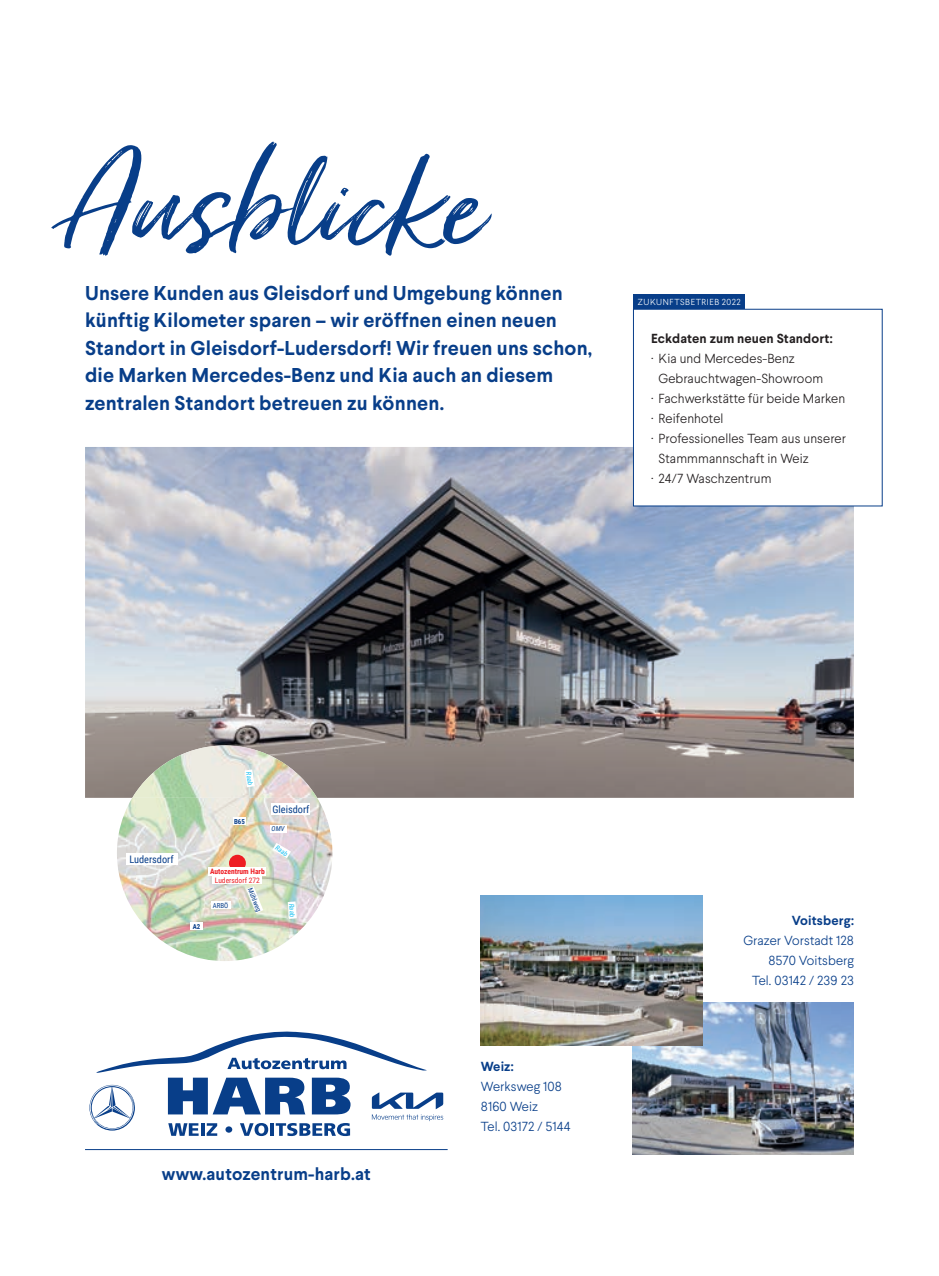
<style>
.page{position:relative;width:939px;height:1276px;background:#fff}
.page>*{position:absolute;margin:0;border:0;box-sizing:border-box;transform-origin:0 0}
.t1{font:153.62px "Just Lovely Slanted Wide";color:#083e89}
.t2{font:700 20px/27.5px "Larsseit";letter-spacing:.01em;color:#083e89}
.t3{font:700 17.5px "Larsseit";letter-spacing:.01em;color:#083e89}
.t4{font:300 13.12px "Larsseit";letter-spacing:.01em;color:#231f20}
.t5{font:300 13.12px/20px "Larsseit";letter-spacing:.01em;color:#083e89;text-align:right}
.t6{font:700 13.12px "Larsseit";letter-spacing:.01em;color:#231f20}
.t7{font:700 13.12px "Larsseit";letter-spacing:.01em;color:#083e89}
.t8{font:10.25px "Roboto Condensed";color:#083e89}
.t9{font:300 8.75px "Larsseit";letter-spacing:.07em;color:#fff}
.t10{font:700 7.5px "Roboto Condensed";color:#ee1d23}
.t11{font:7.5px "Roboto Condensed";color:#ee1d23}
.t12{font:italic 6.88px "Roboto Condensed";color:#1ac1f3}
.t13{font:6.88px "Roboto Condensed";color:#083e89}
.t14{font:700 6.88px "Roboto Condensed";color:#083e89}
.t15{font:italic 6.88px "Roboto Condensed";color:#083e89}
</style>
<div class="page">
<img style="left:632px;top:1003px;width:222px;height:151px">
<img style="left:481px;top:895px;width:221px;height:150px">
<img style="left:85px;top:447px;width:769px;height:351px">
<hr style="left:85px;top:1149px;width:363px;height:1px;background:#083e89">
<svg style="left:89px;top:1031px;width:354px;height:105px"></svg>
<img style="left:117px;top:798px;width:215px;height:163px">
<img style="left:132px;top:745px;width:185px;height:53px">
<div style="left:229px;top:854px;width:17px;height:17px;background:#ee1d23;border-radius:50%"></div>
<div style="left:233px;top:817px;width:13px;height:8px;background:#fff"></div>
<svg style="left:245px;top:769px;width:10px;height:18px"></svg>
<svg style="left:272px;top:843px;width:19px;height:15px"></svg>
<div style="left:270px;top:825px;width:17px;height:7px;background:#fff"></div>
<svg style="left:288px;top:901px;width:9px;height:18px"></svg>
<div style="left:190px;top:922px;width:13px;height:8px;background:#fff"></div>
<div style="left:271px;top:803px;width:39px;height:11px;background:#fff"></div>
<div style="left:126px;top:853px;width:52px;height:12px;background:#fff"></div>
<div style="left:211px;top:901px;width:19px;height:8px;background:#fff"></div>
<svg style="left:246px;top:886px;width:17px;height:27px"></svg>
<div style="left:209px;top:867px;width:57px;height:8px;background:#fff"></div>
<div style="left:213px;top:875px;width:49px;height:9px;background:#fff"></div>
<div style="left:633px;top:309px;width:249px;height:197px;background:#fff"></div>
<div style="left:633px;top:294px;width:112px;height:15px;background:#083e89"></div>
<h1 class="t1" style="left:58px;top:113px;width:425px">Ausblicke</h1>
<p class="t2" style="left:85px;top:279px;width:509px">Unsere Kunden aus Gleisdorf und Umgebung können künftig Kilometer sparen – wir eröffnen einen neuen Standort in Gleisdorf-Ludersdorf! Wir freuen uns schon, die Marken Mercedes-Benz und Kia auch an diesem zentralen Standort betreuen zu können.</p>
<p class="t9" style="left:638px;top:296px;width:104px">ZUKUNFTSBETRIEB 2022</p>
<p class="t6" style="left:651px;top:330px;width:183px">Eckdaten zum neuen Standort:</p>
<p class="t4" style="left:651px;top:350px;width:145px">· Kia und Mercedes-Benz</p>
<p class="t4" style="left:659px;top:370px;width:166px">Gebrauchtwagen-Showroom</p>
<p class="t4" style="left:651px;top:390px;width:196px">· Fachwerkstätte für beide Marken</p>
<p class="t4" style="left:651px;top:410px;width:74px">· Reifenhotel</p>
<p class="t4" style="left:651px;top:430px;width:196px">· Professionelles Team aus unserer</p>
<p class="t4" style="left:659px;top:450px;width:152px">Stammmannschaft in Weiz</p>
<p class="t4" style="left:651px;top:470px;width:122px">· 24/7 Waschzentrum</p>
<p class="t8" style="left:130px;top:852px;width:46px">Ludersdorf</p>
<p class="t14" style="left:193px;top:921px;width:9px">A2</p>
<p class="t12" style="left:253px;top:771px;width:15px;rotate:81deg">Raab</p>
<p class="t14" style="left:234px;top:816px;width:12px">B65</p>
<p class="t8" style="left:272px;top:802px;width:39px">Gleisdorf</p>
<p class="t15" style="left:272px;top:824px;width:14px">OMV</p>
<p class="t12" style="left:278px;top:843px;width:15px;rotate:31deg">Raab</p>
<p class="t10" style="left:210px;top:866px;width:56px">Autozentrum Harb</p>
<p class="t11" style="left:215px;top:874px;width:46px">Ludersdorf 272</p>
<p class="t13" style="left:213px;top:900px;width:17px">ARBÖ</p>
<p class="t13" style="left:255px;top:886px;width:26px;rotate:68deg">Mühlweg</p>
<p class="t12" style="left:296px;top:903px;width:15px;rotate:86deg">Raab</p>
<p class="t3" style="left:162px;top:1162px;width:210px">www.autozentrum-harb.at</p>
<p class="t7" style="left:481px;top:1057px;width:34px">Weiz:</p>
<p class="t5" style="left:481px;top:1076px;width:91px;text-align:left">Werksweg 108<br>8160 Weiz<br>Tel. 03172 / 5144</p>
<p class="t7" style="left:792px;top:911px;width:64px">Voitsberg:</p>
<p class="t5" style="left:743px;top:930px;width:112px">Grazer Vorstadt 128<br>8570 Voitsberg<br>Tel. 03142 / 239 23</p>
</div>
